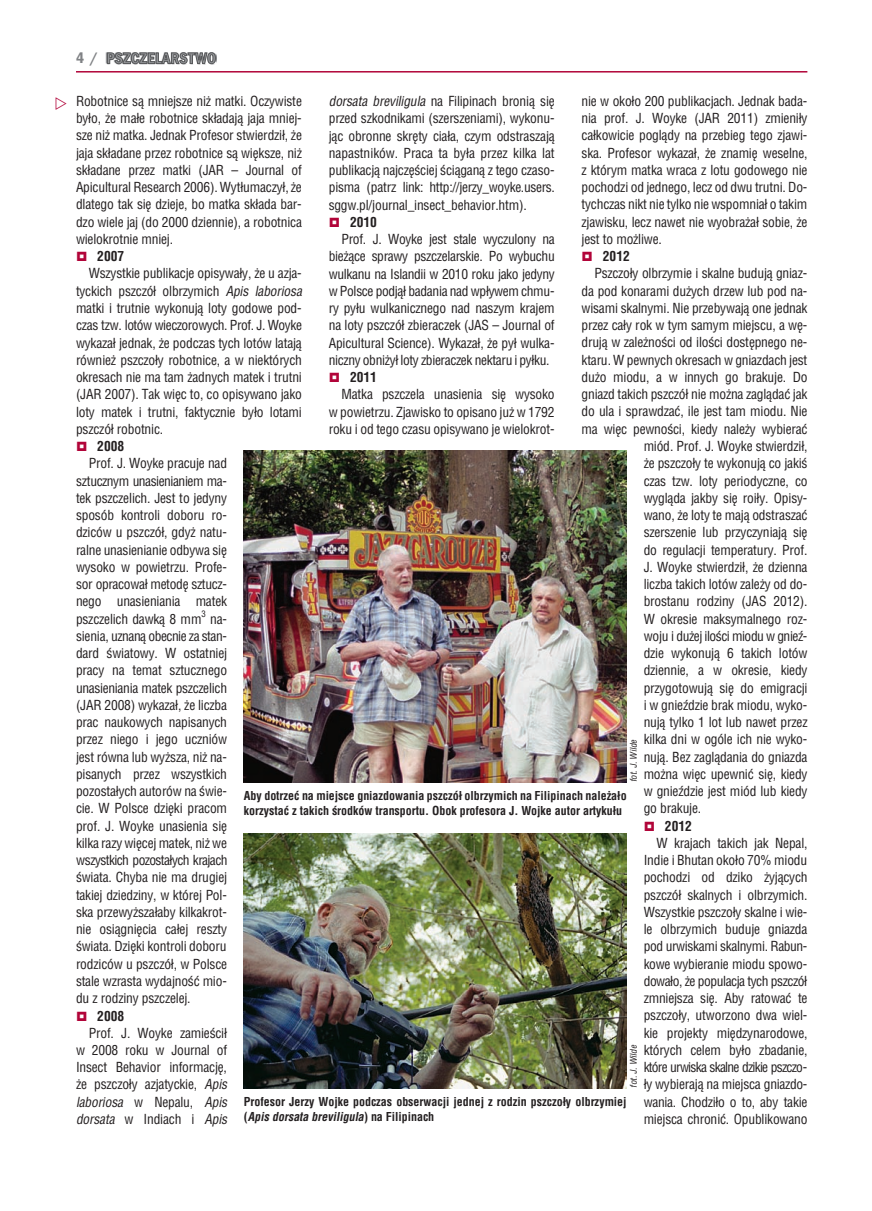
<style>
.page{position:relative;width:872px;height:1211px;background:#fff}
.page>*{position:absolute;margin:0;border:0;box-sizing:border-box;transform-origin:0 0}
.t1{font:13.5px/17.2px "Switzerland Condensed";letter-spacing:-.015em;color:#231f20;text-align:justify}
.t2{font:700 13.5px "Switzerland Condensed";color:#231f20}
.t3{font:13.5px "Switzerland Condensed";letter-spacing:-.035em;color:#231f20}
.t4{font:700 12px/15px "Switzerland Condensed";letter-spacing:-.005em;color:#231f20}
.t5{font:italic 9px "Switzerland Condensed";color:#231f20}
.t6{font:8.7px "Switzerland Condensed";color:#231f20}
.s1{font-style:italic}
</style>
<div class="page">
<hr style="left:76px;top:71px;width:731px;height:2px;background:#b10439">
<img style="left:107px;top:64px;width:108px;height:1px">
<img style="left:106px;top:52px;width:1px;height:12px">
<svg style="left:107px;top:52px;width:109px;height:12px"></svg>
<img style="left:244px;top:833px;width:383px;height:255px">
<img style="left:244px;top:450px;width:383px;height:332px">
<p class="t1" style="left:76px;top:94px;width:228px">Robotnice s¹ mnie j sze ni¿ ma t ki. Oczy wi ste by³o, ¿e ma³e ro bo t ni ce sk³adaj¹ jaja mnie j - sze ni¿ ma t ka. Jed nak Pro fe sor stwier dzi³, ¿e jaja sk³ada ne przez ro bo t ni ce s¹ wiê ksze, ni¿ sk³ada ne przez ma t ki (JAR – Jo u r nal of Apicultural Research 2006). Wyt³uma czy³, ¿e dla te go tak siê dzie je, bo ma t ka sk³ada bar - dzo wie le jaj (do 2000 dzien nie), a ro bo t ni ca wie lo kro t nie mniej.</p>
<p class="t2" style="left:97px;top:251px;width:28px">2007</p>
<p class="t1" style="left:76px;top:266px;width:227px;text-indent:13px">Wszy stkie pu b li ka cje opi sy wa³y, ¿e u azja - ty c kich pszczó³ ol brzy mich <span class="s1">Apis la bo rio sa </span>ma t ki i tru t nie wy ko nuj¹ loty go do we pod - czas tzw. lo tów wie czo ro wych. Prof. J. Wo yke wy ka za³ jed nak, ¿e podczas tych lotów la taj¹ rów nie¿ pszczo³y ro bo t ni ce, a w nie któ rych okre sach nie ma tam ¿ad nych ma tek i tru t ni (JAR 2007). Tak wiêc to, co opi sy wa no jako loty ma tek i tru t ni, fa kty cz nie by³o lo ta mi pszczó³ ro bo t nic.</p>
<p class="t2" style="left:97px;top:440px;width:28px">2008</p>
<p class="t1" style="left:76px;top:456px;width:153px;text-indent:13px">Prof. J. Wo y ke pra cu je nad sztucz nym una sie nia niem ma&shy;tek pszcze lich. Jest to je dy ny spo sób kon tro li do bo ru ro - dzi ców u pszczó³, gdy¿ na tu - ra l ne una sie nia nie od by wa siê wy so ko w po wie trzu. Pro fe - sor opra co wa³ me to dê sztucz&shy;nego una sie nia nia ma tek pszcze lich dawk¹ 8 mm</p>
<p class="t1" style="left:582px;top:94px;width:227px">nie w oko³o 200 pu b li ka cjach. Jed nak ba da - nia prof. J. Woy ke (JAR 2011) zmie ni³y ca³ko wi cie pogl¹dy na prze bieg tego zja wi - ska. Profesor wy ka za³, ¿e zna miê we se l ne, z któ rym ma t ka wra ca z lotu go do we go nie po cho dzi od jed ne go, lecz od dwu tru t ni. Do - ty ch czas nikt nie ty l ko nie wspomnia³ o takim zja wi sku, lecz na wet nie wy ob ra ¿a³ so bie, ¿e jest to mo ¿ li we.</p>
<p class="t2" style="left:603px;top:251px;width:28px">2012</p>
<p class="t1" style="left:594px;top:266px;width:215px">Pszczo³y ol brzy mie i ska l ne bu duj¹ gnia z -</p>
<p class="t1" style="left:582px;top:283px;width:227px">da pod ko na ra mi du ¿ych drzew lub pod na -</p>
<p class="t1" style="left:582px;top:301px;width:227px">wi sa mi ska l ny mi. Nie prze by waj¹ one jed nak</p>
<p class="t1" style="left:582px;top:318px;width:227px">przez ca³y rok w tym sa mym mie j s cu, a wê -</p>
<p class="t1" style="left:582px;top:335px;width:227px">druj¹ w za le ¿ no œci od ilo œci do stê p ne go ne -</p>
<p class="t1" style="left:582px;top:352px;width:227px">kta ru. W pe w nych okre sach w gnia z dach jest</p>
<p class="t1" style="left:582px;top:370px;width:228px">du¿o mio du, a w in nych go bra ku je. Do</p>
<p class="t1" style="left:582px;top:387px;width:227px">gniazd ta kich pszczó³ nie mo ¿ na zagl¹daæ jak</p>
<p class="t1" style="left:582px;top:404px;width:227px">do ula i spra w dzaæ, ile jest tam mio du. Nie</p>
<p class="t1" style="left:582px;top:421px;width:227px">ma wiêc pe w no œci, kie dy na le ¿y wy bie raæ</p>
<p class="t1" style="left:644px;top:439px;width:165px">miód. Prof. J. Woy ke stwierdzi³,</p>
<p class="t1" style="left:644px;top:456px;width:165px">¿e pszczo³y te wy ko nuj¹ co ja kiœ</p>
<p class="t1" style="left:644px;top:473px;width:165px">czas tzw. loty pe rio dy cz ne, co</p>
<p class="t1" style="left:644px;top:490px;width:165px">wygl¹da ja k by siê roi³y. Opi sy -</p>
<p class="t1" style="left:644px;top:508px;width:165px">wa no, ¿e loty te maj¹ od stra szaæ</p>
<p class="t1" style="left:644px;top:525px;width:165px">sze r sze nie lub przy czy niaj¹ siê</p>
<p class="t1" style="left:644px;top:542px;width:165px">do re gu la cji tem pe ra tu ry. Prof.</p>
<p class="t1" style="left:644px;top:559px;width:165px">J. Wo y ke stwierdzi³, ¿e dzien na</p>
<p class="t1" style="left:644px;top:577px;width:165px">li cz ba ta kich lo tów za le ¿y od do -</p>
<p class="t1" style="left:644px;top:594px;width:165px">bro sta nu ro dzi ny (JAS 2012).</p>
<p class="t1" style="left:644px;top:611px;width:165px">W okre sie ma ksy mal ne go roz -</p>
<p class="t3" style="left:644px;top:630px;width:165px">wo ju i du ¿ej ilo œci mio du w gnieŸ-</p>
<p class="t1" style="left:644px;top:646px;width:165px">dzie wy ko nuj¹ 6 ta kich lo tów</p>
<p class="t1" style="left:644px;top:663px;width:165px">dzien nie, a w okre sie, kie dy</p>
<p class="t1" style="left:644px;top:680px;width:165px">przy go to wuj¹ siê do emi gra cji</p>
<p class="t1" style="left:644px;top:697px;width:165px">i w gnie Ÿ dzie brak mio du, wy ko -</p>
<p class="t1" style="left:644px;top:715px;width:165px">nuj¹ ty l ko 1 lot lub na wet przez</p>
<p class="t1" style="left:644px;top:732px;width:165px">ki l ka dni w ogóle ich nie wy ko -</p>
<p class="t1" style="left:644px;top:749px;width:165px">nuj¹. Bez zagl¹da nia do gnia z da</p>
<p class="t1" style="left:644px;top:766px;width:165px">mo ¿ na wiêc upe w niæ siê, kie dy</p>
<p class="t1" style="left:644px;top:784px;width:165px">w gnie Ÿ dzie jest miód lub kie dy</p>
<p class="t1" style="left:644px;top:801px;width:59px">go bra ku je.</p>
<p class="t2" style="left:665px;top:820px;width:28px">2012</p>
<p class="t1" style="left:644px;top:835px;width:165px;text-indent:13px">W kra jach ta kich jak Ne pal, In die i Bhutan oko³o 70% mio du po cho dzi od dzi ko ¿yj¹cych pszczó³ ska l nych i ol brzy mich.<br>Wszy stkie pszczo³y ska l ne i wie - le ol brzy mich bu du je gnia z da pod ur wi ska mi ska l ny mi. Ra bun&shy;kowe wy bie ra nie mio du spo wo - dowa³o, ¿e popu la cja tych pszczó³ zmnie j sza siê. Aby ra to waæ te pszczo³y, utwo rzo no dwa wie l - kie pro je kty miê dzy naro do we, któ rych ce lem by³o zba da nie, któ re ur wi ska ska l ne dzi kie pszczo - ³y wy bie raj¹ na mie j s ca gnia z do - wa nia. Cho dzi³o o to, aby ta kie mie j s ca chro niæ. Opub li ko wa no</p>
<p class="t1" style="left:329px;top:94px;width:228px"><span class="s1">dorsata bre vi li gu la</span> na Fi li pi nach bro ni¹ siê przed szkod ni ka mi (sze r sze nia mi), wy ko nu - j¹c ob ron ne skrê ty cia³a, czym od stra szaj¹ na pa st ni ków. Pra ca ta by³a przez ki l ka lat pu b li ka cj¹ naj czê œciej œci¹gan¹ z tego cza so - pi s ma (patrz link: http://je rzy_wo y ke.users. sggw.pl/jo u r nal_in sect_be ha vior.htm).</p>
<p class="t2" style="left:350px;top:216px;width:28px">2010</p>
<p class="t1" style="left:329px;top:232px;width:228px;text-indent:13px">Prof. J. Wo y ke jest sta le wy czu lo ny na bie¿¹ce spra wy pszcze la r skie. Po wy bu chu wu l ka nu na Is lan dii w 2010 roku jako je dy ny w Pol sce podj¹³ ba da nia nad wp³ywem chmu - ry py³u wul kani cz ne go nad na szym kra jem na loty pszczó³ zbie ra czek (JAS – Jo u r nal of Api cu l tu ral Scien ce). Wy ka za³, ¿e py³ wu l ka&shy;nicz ny ob ni ¿y³ loty zbie ra czek ne kta ru i py³ku.</p>
<p class="t2" style="left:350px;top:371px;width:28px">2011</p>
<p class="t1" style="left:329px;top:387px;width:227px;text-indent:13px">Ma t ka pszcze la una sie nia siê wy so ko w po wie trzu. Zja wi sko to opi sa no ju¿ w 1792 roku i od tego cza su opi sy wa no je wie lo kro t -</p>
<p class="t6" style="left:201px;top:611px;width:6px">3</p>
<p class="t1" style="left:76px;top:611px;width:153px;text-indent:134px">na - sie nia, uz nan¹ obe c nie za stan&shy;dard œwia to wy. W osta t niej pra cy na te mat sztu cz ne go una sie nia nia ma tek pszcze lich (JAR 2008) wy ka za³, ¿e li cz ba prac na uko wych na pi sa nych przez niego i jego ucz niów jest rów na lub wy ¿sza, ni¿ na - pi sa nych przez wszy stkich po zo sta³ych au to rów na œwie - cie. W Pol sce dziê ki pra com prof. J. Wo y ke una sie nia siê ki l ka razy wiê cej ma tek, ni¿ we wszy stkich po zo sta³ych kra jach œwia ta. Chy ba nie ma dru giej ta kiej dzie dzi ny, w któ rej Pol - ska prze wy ¿sza³aby kil ka kro t&shy;nie osi¹gniê cia ca³ej re szty œwia ta. Dziê ki kon tro li do bo ru ro dzi ców u pszczó³, w Pol sce sta le wzra sta wy da j noœæ mio - du z rodzi ny pszcze lej.</p>
<p class="t2" style="left:97px;top:1010px;width:28px">2008</p>
<p class="t1" style="left:76px;top:1025px;width:153px;text-indent:13px">Prof. J. Wo y ke za mie œci³ w 2008 roku w Jo u r nal of Insect Be ha vior in fo r ma cjê, ¿e pszczo³y azja ty c kie, <span class="s1">Apis la bo rio sa</span> w Ne pa lu, <span class="s1">Apis dorsata</span> w In diach i <span class="s1">Apis</span></p>
<p class="t5" style="left:630px;top:782px;width:44px;rotate:-90deg">W. J. tof edl i</p>
<p class="t4" style="left:244px;top:789px;width:384px">Aby do trzeæ na mie j s ce gnia z do wa nia pszczó³ ol brzy mich na Fi li pi nach na le ¿a³o ko rzy staæ z ta kich œro d ków trans po rtu. Obok pro fe so ra J. Wo j ke au tor ar ty ku³u</p>
<p class="t5" style="left:630px;top:1088px;width:44px;rotate:-90deg">W. J. tof edl i</p>
<p class="t4" style="left:244px;top:1095px;width:384px">Pro fe sor Je rzy Wo j ke pod czas ob se r wa cji jed nej z ro dzin pszczo³y ol brzy miej (<span class="s1">Apis do rsa ta bre vi li gu la</span>) na Fi li pi nach</p>
</div>
